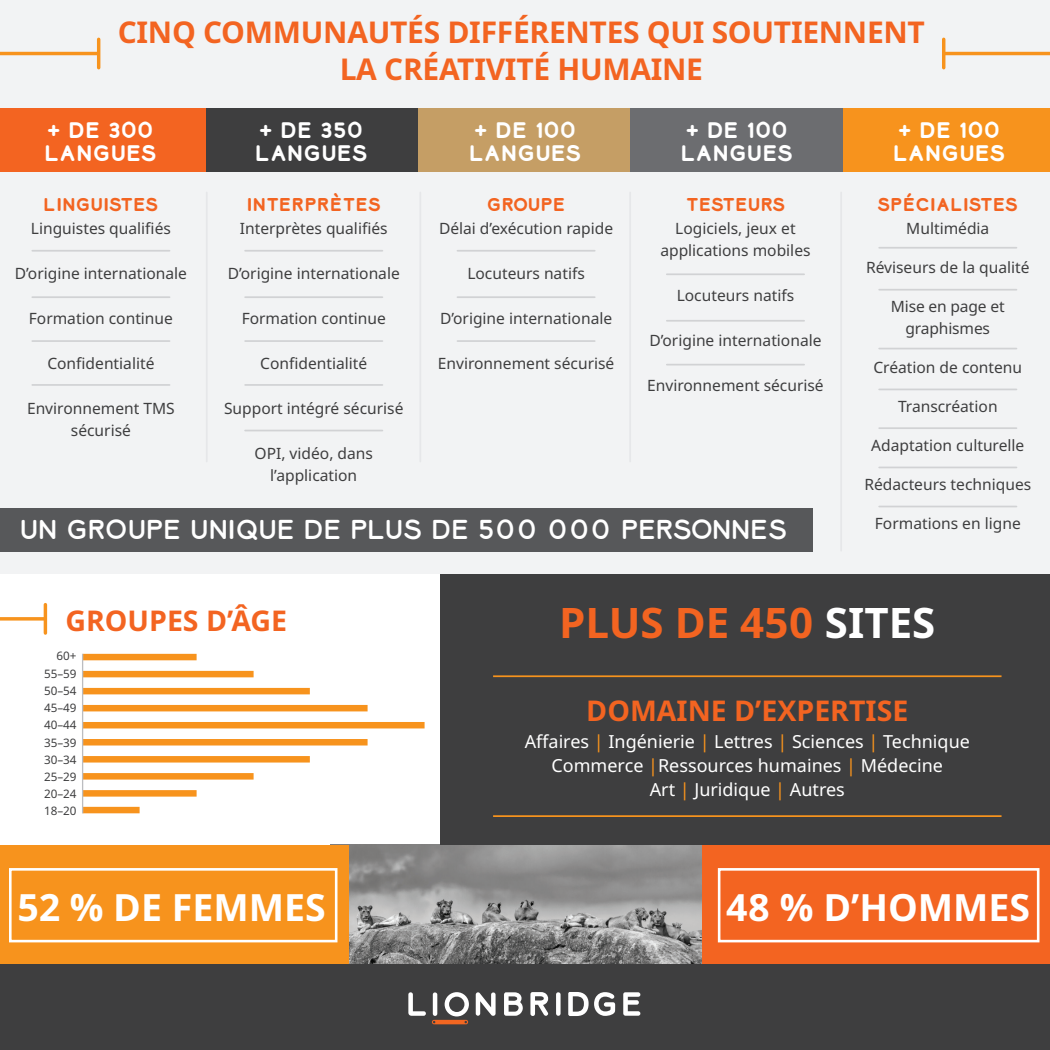
<style>
.page{position:relative;width:1050px;height:1050px;background:#fff}
.page>*{position:absolute;margin:0;border:0;box-sizing:border-box;transform-origin:0 0}
.t1{font:700 42px "Noto Sans";color:#f36421}
.t2{font:700 37.5px "Noto Sans";color:#fff}
.t3{font:700 30px "Noto Sans";letter-spacing:-.01em;color:#f36421}
.t4{font:700 28.5px "Noto Sans";color:#f36421}
.t5{font:25.5px "Lionbridge Sans";color:#fff}
.t6{font:700 21px "Lionbridge Sans";letter-spacing:.02em;color:#fff}
.t7{font:18px/24px "Noto Sans";color:#fff;text-align:center}
.t8{font:700 17.25px "Lionbridge Sans";letter-spacing:.02em;color:#f36421}
.t9{font:700 17.25px "Lionbridge Sans";color:#f36421}
.t10{font:15.6px/22.5px "Noto Sans";color:#3e3e3f;text-align:center}
.t11{font:11.7px "Noto Sans";color:#3e3e3f}
.s1{color:#fff}
.s2{color:#f7931d}
</style>
<div class="page">
<img style="left:349px;top:845px;width:353px;height:119px">
<div style="left:441px;top:574px;width:609px;height:271px;background:#3e3e3f"></div>
<div style="left:0;top:0;width:1050px;height:574px;background:#f2f3f4"></div>
<div style="left:0;top:845px;width:349px;height:121px;background:#f7931d"></div>
<div style="left:702px;top:845px;width:348px;height:121px;background:#f36421"></div>
<div style="left:0;top:508px;width:812px;height:44px;background:#57585a"></div>
<div style="left:0;top:108px;width:206px;height:64px;background:#f36421"></div>
<div style="left:206px;top:108px;width:212px;height:64px;background:#3e3e3f"></div>
<div style="left:418px;top:108px;width:213px;height:64px;background:#c59e65"></div>
<div style="left:843px;top:108px;width:207px;height:64px;background:#f7931d"></div>
<div style="left:631px;top:108px;width:212px;height:64px;background:#6c6d70"></div>
<hr style="left:0;top:52px;width:98px;height:3px;background:#f7931d">
<hr style="left:97px;top:39px;width:3px;height:29px;background:#f7931d">
<svg style="left:0;top:617px;width:44px;height:4px"></svg>
<hr style="left:44px;top:605px;width:3px;height:28px;background:#f7931d">
<hr style="left:945px;top:52px;width:105px;height:3px;background:#f7931d">
<hr style="left:942px;top:39px;width:3px;height:29px;background:#f7931d">
<hr style="left:32px;top:250px;width:138px;height:2px;background:#d1d2d4">
<hr style="left:206px;top:192px;width:2px;height:270px;background:#e6e7e9">
<hr style="left:419px;top:192px;width:2px;height:270px;background:#e6e7e9">
<hr style="left:629px;top:192px;width:2px;height:270px;background:#e6e7e9">
<hr style="left:840px;top:192px;width:2px;height:359px;background:#e6e7e9">
<hr style="left:245px;top:250px;width:137px;height:2px;background:#d1d2d4">
<hr style="left:457px;top:250px;width:138px;height:2px;background:#d1d2d4">
<hr style="left:667px;top:273px;width:137px;height:2px;background:#d1d2d4">
<hr style="left:879px;top:247px;width:137px;height:2px;background:#d1d2d4">
<hr style="left:32px;top:296px;width:138px;height:2px;background:#d1d2d4">
<hr style="left:245px;top:296px;width:137px;height:2px;background:#d1d2d4">
<hr style="left:457px;top:296px;width:138px;height:2px;background:#d1d2d4">
<hr style="left:667px;top:320px;width:137px;height:2px;background:#d1d2d4">
<hr style="left:879px;top:289px;width:137px;height:2px;background:#d1d2d4">
<hr style="left:32px;top:340px;width:138px;height:2px;background:#d1d2d4">
<hr style="left:245px;top:340px;width:137px;height:2px;background:#d1d2d4">
<hr style="left:457px;top:340px;width:138px;height:2px;background:#d1d2d4">
<hr style="left:667px;top:364px;width:137px;height:2px;background:#d1d2d4">
<hr style="left:879px;top:348px;width:137px;height:1px;background:#d1d2d4">
<hr style="left:32px;top:384px;width:138px;height:2px;background:#d1d2d4">
<hr style="left:245px;top:384px;width:137px;height:2px;background:#d1d2d4">
<hr style="left:245px;top:430px;width:137px;height:1px;background:#d1d2d4">
<hr style="left:879px;top:389px;width:137px;height:1px;background:#d1d2d4">
<hr style="left:879px;top:427px;width:137px;height:2px;background:#d1d2d4">
<hr style="left:879px;top:467px;width:137px;height:1px;background:#d1d2d4">
<hr style="left:879px;top:506px;width:137px;height:1px;background:#d1d2d4">
<div style="left:83px;top:654px;width:114px;height:6px;background:#f7931d"></div>
<div style="left:83px;top:671px;width:171px;height:6px;background:#f7931d"></div>
<div style="left:83px;top:688px;width:227px;height:6px;background:#f7931d"></div>
<div style="left:83px;top:705px;width:285px;height:6px;background:#f7931d"></div>
<div style="left:83px;top:739px;width:285px;height:7px;background:#f7931d"></div>
<div style="left:83px;top:756px;width:227px;height:7px;background:#f7931d"></div>
<div style="left:83px;top:773px;width:171px;height:7px;background:#f7931d"></div>
<div style="left:83px;top:790px;width:114px;height:7px;background:#f7931d"></div>
<div style="left:83px;top:807px;width:57px;height:6px;background:#f7931d"></div>
<div style="left:83px;top:722px;width:342px;height:6px;background:#f7931d"></div>
<hr style="left:82px;top:654px;width:1px;height:159px;background:#bcbdc0">
<div style="left:9px;top:868px;width:328px;height:74px;border:3px solid #fff"></div>
<div style="left:718px;top:868px;width:322px;height:74px;border:3px solid #fff"></div>
<hr style="left:493px;top:675px;width:509px;height:2px;background:#f7931d">
<hr style="left:493px;top:815px;width:509px;height:2px;background:#f7931d">
<div style="left:0;top:964px;width:1050px;height:86px;background:#3e3e3f"></div>
<svg style="left:408px;top:992px;width:18px;height:24px"></svg>
<svg style="left:476px;top:992px;width:20px;height:24px"></svg>
<svg style="left:504px;top:992px;width:19px;height:24px"></svg>
<svg style="left:530px;top:992px;width:18px;height:24px"></svg>
<svg style="left:556px;top:992px;width:5px;height:24px"></svg>
<svg style="left:432px;top:992px;width:37px;height:32px"></svg>
<svg style="left:568px;top:992px;width:47px;height:24px"></svg>
<svg style="left:623px;top:992px;width:17px;height:24px"></svg>
<p class="t3" style="left:118px;top:11px;width:809px">CINQ COMMUNAUTÉS DIFFÉRENTES QUI SOUTIENNENT</p>
<p class="t3" style="left:340px;top:48px;width:365px">LA CRÉATIVITÉ HUMAINE</p>
<p class="t6" style="left:47px;top:116px;width:108px">+ DE 300</p>
<p class="t6" style="left:44px;top:138px;width:113px">LANGUES</p>
<p class="t6" style="left:259px;top:116px;width:105px">+ DE 350</p>
<p class="t6" style="left:255px;top:138px;width:113px">LANGUES</p>
<p class="t6" style="left:474px;top:116px;width:103px">+ DE 100</p>
<p class="t6" style="left:469px;top:138px;width:113px">LANGUES</p>
<p class="t6" style="left:686px;top:116px;width:103px">+ DE 100</p>
<p class="t6" style="left:681px;top:138px;width:113px">LANGUES</p>
<p class="t6" style="left:898px;top:116px;width:103px">+ DE 100</p>
<p class="t6" style="left:893px;top:138px;width:113px">LANGUES</p>
<p class="t8" style="left:44px;top:193px;width:116px">LINGUISTES</p>
<p class="t10" style="left:31px;top:217px;width:142px">Linguistes qualifiés</p>
<p class="t10" style="left:15px;top:262px;width:174px">D’origine internationale</p>
<p class="t10" style="left:29px;top:307px;width:146px">Formation continue</p>
<p class="t10" style="left:47px;top:352px;width:109px">Confidentialité</p>
<p class="t10" style="left:27px;top:397px;width:149px">Environnement TMS sécurisé</p>
<p class="t8" style="left:247px;top:193px;width:135px">INTERPRÈTES</p>
<p class="t10" style="left:240px;top:217px;width:149px">Interprètes qualifiés</p>
<p class="t10" style="left:228px;top:262px;width:174px">D’origine internationale</p>
<p class="t10" style="left:242px;top:307px;width:146px">Formation continue</p>
<p class="t10" style="left:260px;top:352px;width:109px">Confidentialité</p>
<p class="t10" style="left:224px;top:397px;width:181px">Support intégré sécurisé</p>
<p class="t10" style="left:255px;top:442px;width:120px">OPI, vidéo, dans</p>
<p class="t10" style="left:270px;top:465px;width:88px">l’application</p>
<p class="t8" style="left:487px;top:193px;width:80px">GROUPE</p>
<p class="t10" style="left:439px;top:217px;width:176px">Délai d’exécution rapide</p>
<p class="t10" style="left:467px;top:262px;width:119px">Locuteurs natifs</p>
<p class="t10" style="left:440px;top:307px;width:174px">D’origine internationale</p>
<p class="t10" style="left:438px;top:352px;width:178px">Environnement sécurisé</p>
<p class="t9" style="left:686px;top:193px;width:101px">TESTEURS</p>
<p class="t10" style="left:660px;top:217px;width:152px">Logiciels, jeux et applications mobiles</p>
<p class="t10" style="left:677px;top:285px;width:119px">Locuteurs natifs</p>
<p class="t10" style="left:649px;top:330px;width:174px">D’origine internationale</p>
<p class="t10" style="left:647px;top:375px;width:178px">Environnement sécurisé</p>
<p class="t5" style="left:20px;top:512px;width:769px">UN GROUPE UNIQUE DE PLUS DE 500 000 PERSONNES</p>
<p class="t8" style="left:878px;top:193px;width:141px">SPÉCIALISTES</p>
<p class="t10" style="left:906px;top:217px;width:85px">Multimédia</p>
<p class="t10" style="left:866px;top:256px;width:165px">Réviseurs de la qualité</p>
<p class="t10" style="left:891px;top:295px;width:115px">Mise en page et graphismes</p>
<p class="t10" style="left:873px;top:357px;width:150px">Création de contenu</p>
<p class="t10" style="left:898px;top:396px;width:101px">Transcréation</p>
<p class="t10" style="left:871px;top:435px;width:155px">Adaptation culturelle</p>
<p class="t10" style="left:864px;top:474px;width:168px">Rédacteurs techniques</p>
<p class="t10" style="left:875px;top:513px;width:147px">Formations en ligne</p>
<p class="t4" style="left:65px;top:600px;width:223px">GROUPES D’ÂGE</p>
<p class="t11" style="left:57px;top:648px;width:22px">60+</p>
<p class="t11" style="left:44px;top:665px;width:34px">55–59</p>
<p class="t11" style="left:44px;top:682px;width:34px">50–54</p>
<p class="t11" style="left:44px;top:699px;width:34px">45–49</p>
<p class="t11" style="left:44px;top:717px;width:34px">40–44</p>
<p class="t11" style="left:44px;top:734px;width:34px">35–39</p>
<p class="t11" style="left:44px;top:752px;width:34px">30–34</p>
<p class="t11" style="left:44px;top:769px;width:34px">25–29</p>
<p class="t11" style="left:44px;top:786px;width:34px">20–24</p>
<p class="t11" style="left:44px;top:802px;width:34px">18–20</p>
<p class="t1" style="left:559px;top:593px;width:378px">PLUS DE 450 <span class="s1">SITES</span></p>
<p class="t4" style="left:586px;top:690px;width:324px">DOMAINE D’EXPERTISE</p>
<p class="t7" style="left:525px;top:730px;width:447px">Affaires <span class="s2">|</span> Ingénierie <span class="s2">|</span> Lettres <span class="s2">|</span> Sciences <span class="s2">|</span> Technique<br>Commerce <span class="s2">|</span>Ressources humaines <span class="s2">|</span> Médecine<br>Art <span class="s2">|</span> Juridique <span class="s2">|</span> Autres</p>
<p class="t2" style="left:18px;top:881px;width:310px">52 % DE FEMMES</p>
<p class="t2" style="left:726px;top:881px;width:306px">48 % D’HOMMES</p>
</div>
